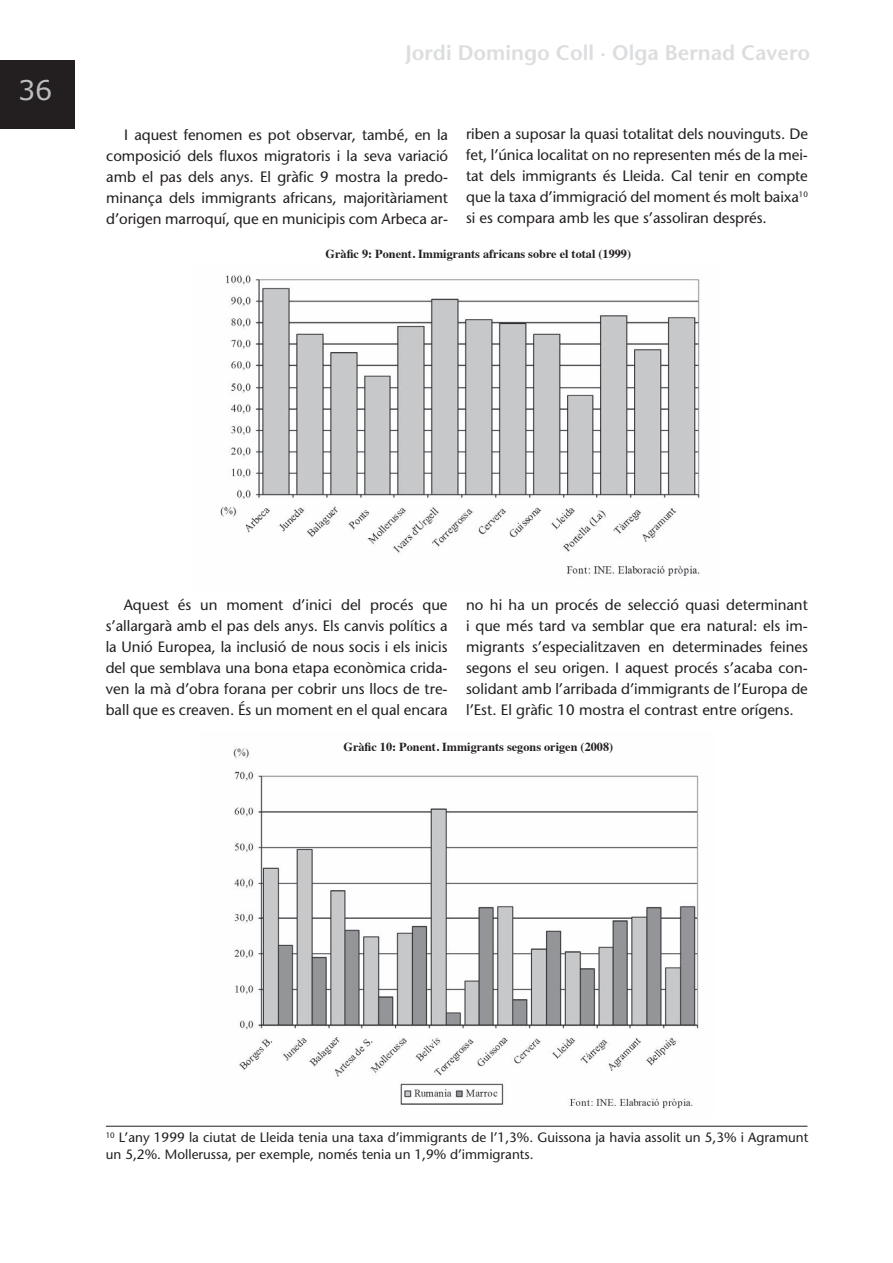
<style>
.page{position:relative;width:893px;height:1263px;background:#fff}
.page>*{position:absolute;margin:0;border:0;box-sizing:border-box;transform-origin:0 0}
.t1{font:27px "Verdana";color:#bcbdc0}
.t2{font:600 21px "Stone Sans";color:#dcdddf}
.t3{font:15px/21px "Stone Sans";letter-spacing:-.005em;color:#231f20;text-align:justify}
.t4{font:13.5px/16.2px "Stone Sans";color:#231f20}
.t5{font:700 12.3px "Times";color:#231f20}
</style>
<div class="page">
<img style="left:220px;top:274px;width:480px;height:302px">
<div style="left:0;top:61px;width:75px;height:68px;background:#231f20"></div>
<hr style="left:106px;top:1126px;width:701px;height:1px;background:#231f20">
<img style="left:233px;top:747px;width:466px;height:362px">
<h1 class="t1" style="left:18px;top:72px;width:36px">36</h1>
<h2 class="t2" style="left:405px;top:40px;width:406px">Jordi Domingo Coll · Olga Bernad Cavero</h2>
<p class="t3" style="left:106px;top:124px;width:343px;text-indent:18px">I aquest fenomen es pot observar, també, en la composició dels fluxos migratoris i la seva variació amb el pas dels anys. El gràfic 9 mostra la predo&shy;minança dels immigrants africans, majoritàriament d’origen marroquí, que en municipis com Arbeca ar-</p>
<p class="t3" style="left:466px;top:123px;width:343px">riben a suposar la quasi totalitat dels nouvinguts. De fet, l’única localitat on no representen més de la mei&shy;tat dels immigrants és Lleida. Cal tenir en compte que la taxa d’immigració del moment és molt baixa<sup>10 </sup>si es compara amb les que s’assoliran després.</p>
<p class="t5" style="left:326px;top:242px;width:307px">Gràfic 9: Ponent. Immigrants africans sobre el total (1999)</p>
<p class="t3" style="left:106px;top:594px;width:343px;text-indent:18px">Aquest és un moment d’inici del procés que s’allargarà amb el pas dels anys. Els canvis polítics a la Unió Europea, la inclusió de nous socis i els inicis del que semblava una bona etapa econòmica crida&shy;ven la mà d’obra forana per cobrir uns llocs de tre&shy;ball que es creaven. És un moment en el qual encara</p>
<p class="t3" style="left:466px;top:594px;width:343px">no hi ha un procés de selecció quasi determinant i que més tard va semblar que era natural: els im&shy;migrants s’especialitzaven en determinades feines segons el seu origen. I aquest procés s’acaba con&shy;solidant amb l’arribada d’immigrants de l’Europa de l’Est. El gràfic 10 mostra el contrast entre orígens.</p>
<p class="t5" style="left:344px;top:734px;width:271px">Gràfic 10: Ponent. Immigrants segons origen (2008)</p>
<p class="t4" style="left:106px;top:1129px;width:704px"><sup>10</sup> L’any 1999 la ciutat de Lleida tenia una taxa d’immigrants de l’1,3%. Guissona ja havia assolit un 5,3% i Agramunt un 5,2%. Mollerussa, per exemple, només tenia un 1,9% d’immigrants.</p>
</div>
